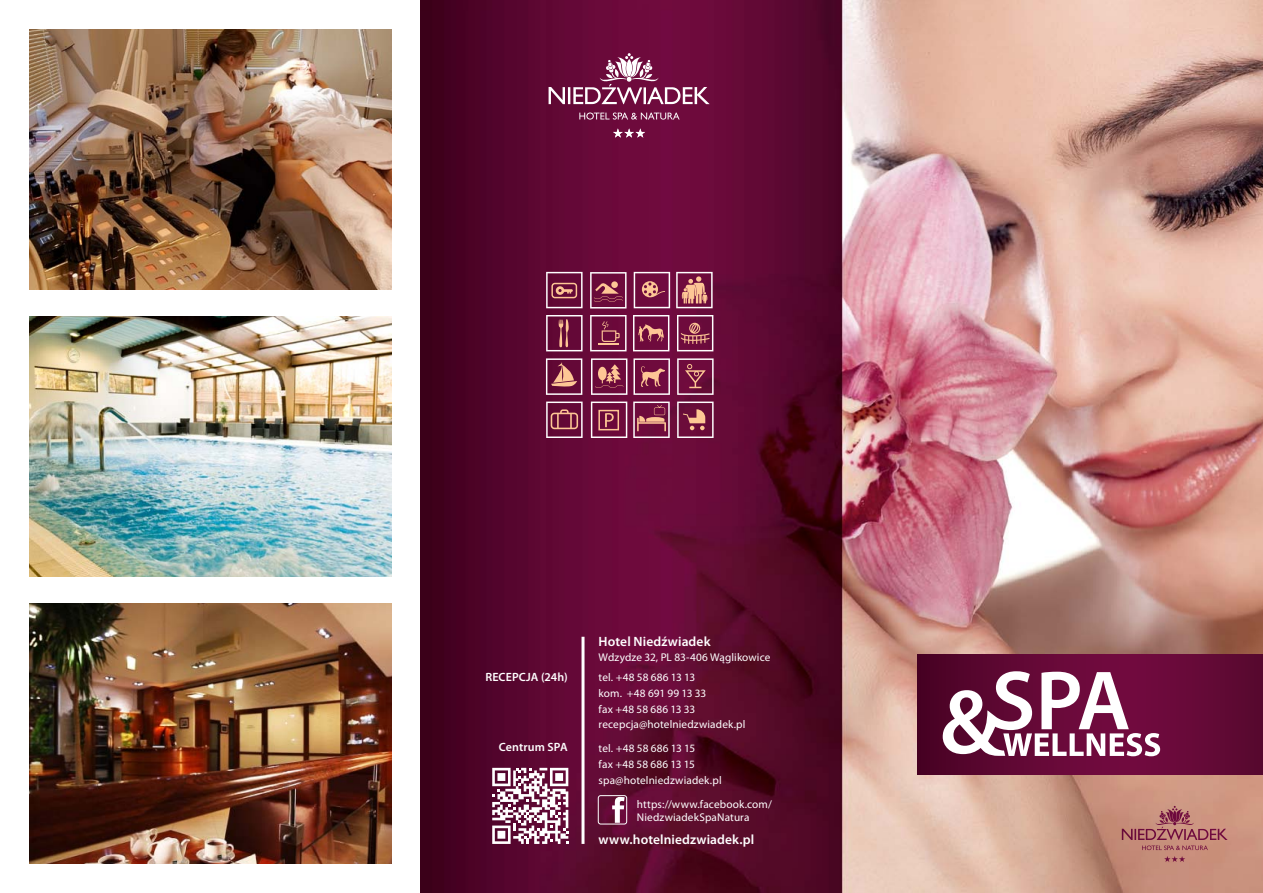
<style>
.page{position:relative;width:1263px;height:893px;background:#fff}
.page>*{position:absolute;margin:0;border:0;box-sizing:border-box;transform-origin:0 0}
.t1{font:600 13.5px "Myriad Pro";letter-spacing:.01em;color:#fff}
.t2{font:600 12px "Myriad Pro";letter-spacing:.01em;color:#fff}
.t3{font:11.25px/15.6px "Myriad Pro";letter-spacing:.01em;color:#fff}
</style>
<div class="page">
<img style="left:421px;top:0;width:842px;height:893px">
<svg style="left:917px;top:655px;width:346px;height:120px;background:#5f0833"></svg>
<hr style="left:581px;top:637px;width:3px;height:207px;background:#fff">
<svg style="left:492px;top:768px;width:76px;height:76px"></svg>
<div style="left:598px;top:795px;width:29px;height:29px;border:1px solid #fff;border-radius:2px"></div>
<svg style="left:612px;top:797px;width:13px;height:26px"></svg>
<svg style="left:579px;top:113px;width:101px;height:7px"></svg>
<svg style="left:549px;top:53px;width:161px;height:51px;background:#873961"></svg>
<svg style="left:613px;top:128px;width:32px;height:10px"></svg>
<svg style="left:1161px;top:806px;width:28px;height:16px"></svg>
<svg style="left:676px;top:272px;width:37px;height:36px"></svg>
<svg style="left:634px;top:272px;width:36px;height:36px"></svg>
<svg style="left:590px;top:272px;width:36px;height:36px"></svg>
<svg style="left:546px;top:272px;width:36px;height:36px"></svg>
<svg style="left:546px;top:315px;width:36px;height:36px"></svg>
<svg style="left:590px;top:315px;width:36px;height:36px"></svg>
<svg style="left:633px;top:315px;width:36px;height:36px"></svg>
<svg style="left:677px;top:315px;width:36px;height:36px"></svg>
<svg style="left:633px;top:358px;width:37px;height:37px"></svg>
<svg style="left:591px;top:358px;width:36px;height:37px"></svg>
<svg style="left:546px;top:358px;width:36px;height:37px"></svg>
<svg style="left:677px;top:358px;width:37px;height:37px"></svg>
<svg style="left:677px;top:402px;width:37px;height:36px"></svg>
<svg style="left:546px;top:402px;width:37px;height:36px"></svg>
<svg style="left:633px;top:402px;width:37px;height:36px"></svg>
<svg style="left:591px;top:402px;width:36px;height:36px"></svg>
<img style="left:30px;top:604px;width:361px;height:259px">
<img style="left:30px;top:317px;width:361px;height:259px">
<img style="left:30px;top:30px;width:361px;height:259px">
<svg style="left:943px;top:671px;width:217px;height:85px"></svg>
<p class="t2" style="left:485px;top:669px;width:84px">RECEPCJA (24h)</p>
<p class="t2" style="left:499px;top:739px;width:70px">Centrum SPA</p>
<p class="t1" style="left:599px;top:633px;width:113px">Hotel Niedźwiadek</p>
<p class="t3" style="left:599px;top:647px;width:173px;line-height:20px">Wdzydze 32, PL 83-406 Wąglikowice tel. +48 58 686 13 13</p>
<p class="t3" style="left:599px;top:685px;width:148px">kom. +48 691 99 13 33<br>fax +48 58 686 13 33 recepcja@hotelniedzwiadek.pl</p>
<p class="t3" style="left:599px;top:741px;width:125px">tel. +48 58 686 13 15<br>fax +48 58 686 13 15 spa@hotelniedzwiadek.pl</p>
<p class="t3" style="left:637px;top:797px;width:137px;line-height:13.5px">https://www.facebook.com/<br>NiedzwiadekSpaNatura</p>
<p class="t1" style="left:599px;top:831px;width:157px">www.hotelniedzwiadek.pl</p>
</div>
